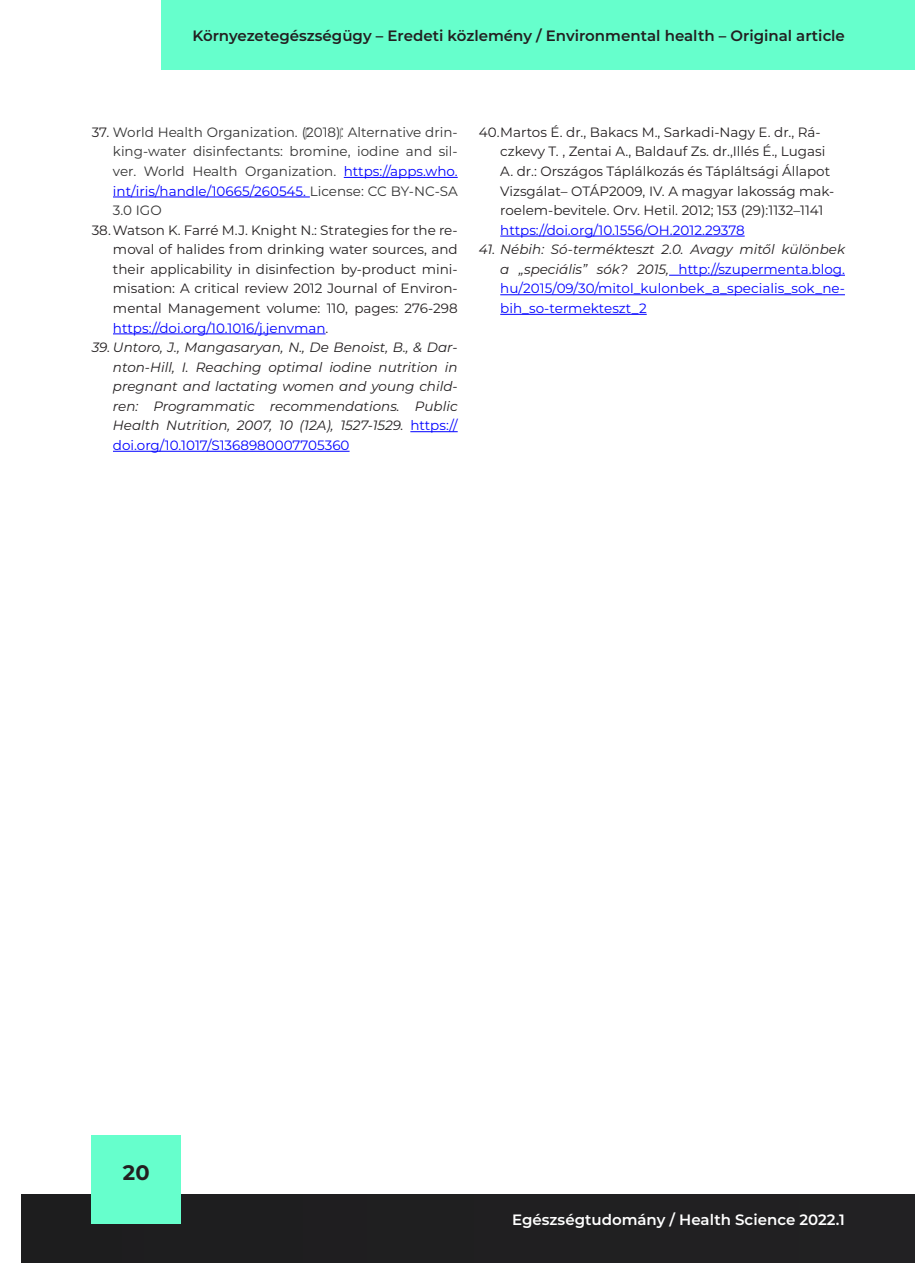
<style>
.page{position:relative;width:915px;height:1263px;background:#fff}
.page>*{position:absolute;margin:0;border:0;box-sizing:border-box;transform-origin:0 0}
.t1{font:700 21px "Montserrat";color:#231f20}
.t2{font:600 15px "Montserrat";color:#231f20}
.t3{font:600 15px "Montserrat";color:#fff}
.t4{font:13.5px/19.5px "Montserrat";color:#231f20;text-align:justify}
.t5{font:italic 13.5px/19.5px "Montserrat";color:#231f20;text-align:justify}
.t6{font:13.5px/19.5px "Montserrat";color:#00f;text-align:justify}
.t7{font:13.5px/19.5px "Montserrat";color:#333;text-align:justify}
.s1{color:#231f20}
.s2{font-family:"Times New Roman"}
.s3{color:#00f}
.s4{font-style:normal;color:#00f}
.s5{font-style:italic;color:#231f20}
</style>
<div class="page">
<div style="left:22px;top:1195px;width:892px;height:68px;background:#201f21"></div>
<div style="left:91px;top:1135px;width:90px;height:89px;background:#6fc"></div>
<div style="left:162px;top:1px;width:752px;height:69px;background:#6fc"></div>
<hr style="left:343px;top:177px;width:114px;height:1px;background:#00f">
<hr style="left:113px;top:197px;width:197px;height:1px;background:#00f">
<hr style="left:113px;top:334px;width:212px;height:1px;background:#00f">
<hr style="left:410px;top:431px;width:47px;height:1px;background:#00f">
<hr style="left:113px;top:451px;width:236px;height:1px;background:#00f">
<hr style="left:500px;top:236px;width:244px;height:1px;background:#00f">
<hr style="left:668px;top:275px;width:176px;height:1px;background:#00f">
<hr style="left:500px;top:294px;width:344px;height:1px;background:#00f">
<hr style="left:500px;top:314px;width:146px;height:1px;background:#00f">
<p class="t2" style="left:192px;top:25px;width:653px">Környezetegészségügy – Eredeti közlemény / Environmental health – Original article</p>
<p class="t7" style="left:113px;top:122px;width:346px;text-indent:-21px"><span class="s1">37.</span> World Health Organization. (2018)<span class="s2">.</span> Alternative drin&shy;king-water disinfectants: bromine, iodine and sil&shy;ver. World Health Organization. <span class="s3">https://apps.who. int/iris/handle/10665/260545.</span> License: CC BY-NC-SA 3.0 IGO</p>
<p class="t4" style="left:113px;top:220px;width:346px;text-indent:-21px">38.Watson K. Farré M.J. Knight N.: Strategies for the re&shy;moval of halides from drinking water sources, and their applicability in disinfection by-product mini&shy;misation: A critical review 2012 Journal of Environ&shy;mental Management volume: 110, pages: 276-298 <span class="s3">https://doi.org/10.1016/j.jenvman</span>.</p>
<p class="t5" style="left:113px;top:337px;width:346px;text-indent:-21px">39. Untoro, J., Mangasaryan, N., De Benoist, B., &amp; Dar&shy;nton-Hill, I. Reaching optimal iodine nutrition in pregnant and lactating women and young child&shy;ren: Programmatic recommendations. Public Health Nutrition, 2007, 10 (12A), 1527-1529. <span class="s4">https:// doi.org/10.1017/S1368980007705360</span></p>
<p class="t4" style="left:500px;top:122px;width:335px;text-align:left;text-indent:-21px">40.Martos É. dr., Bakacs M., Sarkadi-Nagy E. dr., Rá&shy;czkevy T. , Zentai A., Baldauf Zs. dr.,Illés É., Lugasi A. dr.: Országos Táplálkozás és Tápláltsági Állapot Vizsgálat– OTÁP2009, IV. A magyar lakosság mak&shy;roelem-bevitele. Orv. Hetil. 2012; 153 (29):1132–1141</p>
<p class="t6" style="left:500px;top:220px;width:246px">https://doi.org/10.1556/OH.2012.29378</p>
<p class="t6" style="left:500px;top:239px;width:346px;text-indent:-21px"><span class="s5">41. Nébih: Só-termékteszt 2.0. Avagy mitől különbek a „speciális” sók? 2015,</span> http://szupermenta.blog. hu/2015/09/30/mitol_kulonbek_a_specialis_sok_ne&shy;bih_so-termekteszt_2</p>
<h1 class="t1" style="left:123px;top:1157px;width:28px">20</h1>
<p class="t3" style="left:512px;top:1209px;width:334px">Egészségtudomány / Health Science 2022.1</p>
</div>
